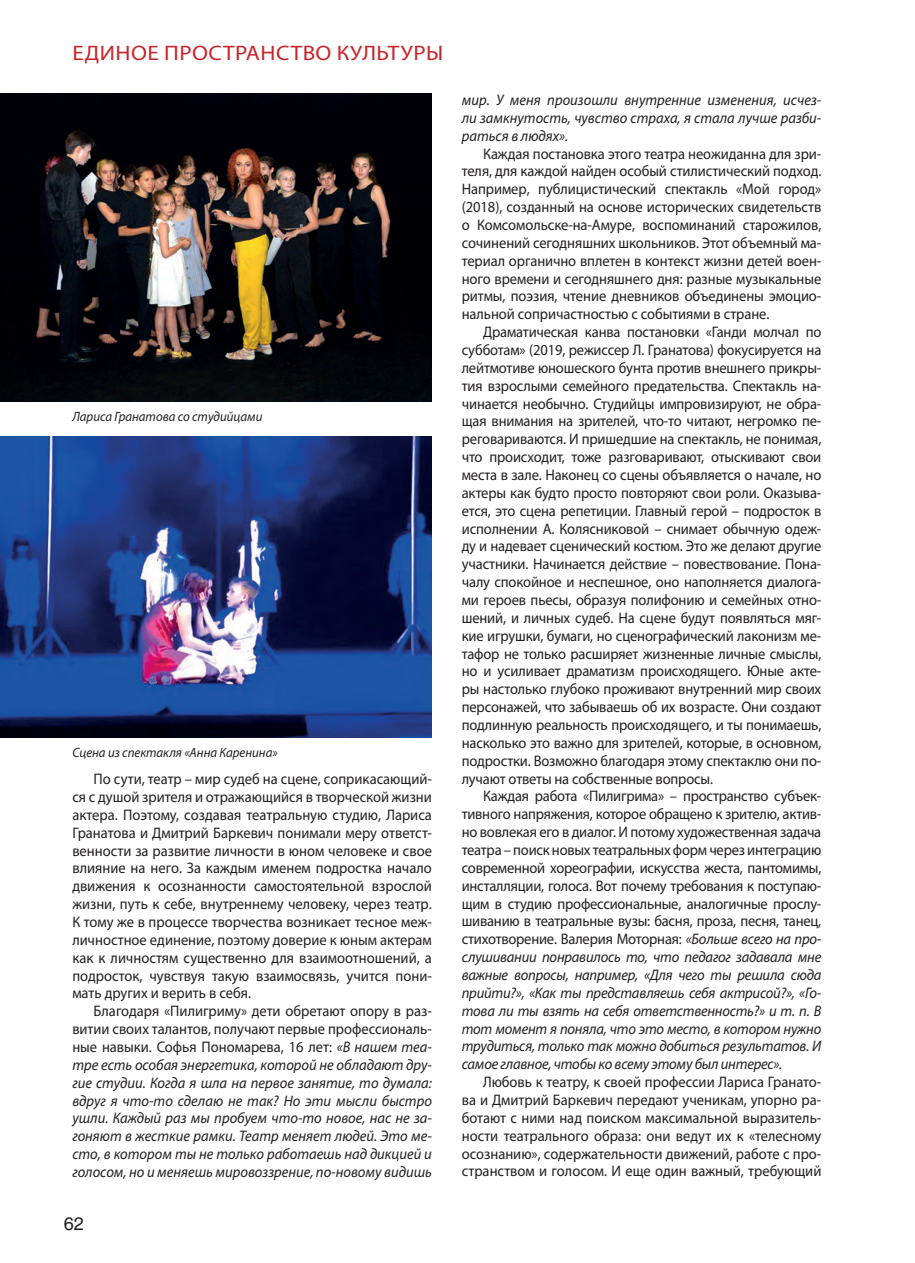
<style>
.page{position:relative;width:915px;height:1263px;background:#fff}
.page>*{position:absolute;margin:0;border:0;box-sizing:border-box;transform-origin:0 0}
.Рубрика_Культ{font:21px "Myriad Pro";letter-spacing:.02em;color:#c8242b;scale:1.1 1}
.t1{font:18px "Helios C";color:#231f20}
.Текст_рус{font:15.3px/17.9px "Myriad Pro";letter-spacing:-.005em;color:#231f20;text-align:justify;scale:.95 1}
.Текст_рус-2{font:italic 15.3px/17.9px "Myriad Pro";color:#231f20;text-align:justify;scale:.95 1}
.Подписи{font:italic 13.5px "Myriad Pro";color:#231f20;scale:.95 1}
.s1{font-style:normal}
.s2{font-style:italic}
</style>
<div class="page">
<img style="left:0;top:436px;width:432px;height:302px">
<img style="left:0;top:94px;width:432px;height:308px">
<p class="Рубрика_Культ" style="left:73px;top:40px;width:338px">ЕДИНОЕ ПРОСТРАНСТВО КУЛЬТУРЫ</p>
<p class="Подписи" style="left:72px;top:408px;width:201px">Лариса Гранатова со студийцами</p>
<p class="Подписи" style="left:72px;top:744px;width:217px">Сцена из спектакля «Анна Каренина»</p>
<p class="Текст_рус" style="left:72px;top:770px;width:380px;text-indent:21px">По сути, театр – мир судеб на сцене, соприкасающий&shy;ся с душой зрителя и отражающийся в творческой жизни актера. Поэтому, создавая театральную студию, Лариса Гранатова и Дмитрий Баркевич понимали меру ответст&shy;венности за развитие личности в юном человеке и свое влияние на него. За каждым именем подростка начало движения к осознанности самостоятельной взрослой жизни, путь к себе, внутреннему человеку, через театр.<br>К тому же в процессе творчества возникает тесное меж&shy;личностное единение, поэтому доверие к юным актерам как к личностям существенно для взаимоотношений, а подросток, чувствуя такую взаимосвязь, учится пони&shy;мать других и верить в себя.</p>
<p class="Текст_рус-2" style="left:72px;top:1002px;width:380px;text-indent:21px"><span class="s1">Благодаря «Пилигриму» дети обретают опору в раз&shy;витии своих талантов, получают первые профессиональ&shy;ные навыки. Софья Пономарева, 16 лет:</span> «В нашем теа&shy;тре есть особая энергетика, которой не обладают дру&shy;гие студии. Когда я шла на первое занятие, то думала: вдруг я что-то сделаю не так? Но эти мысли быстро ушли. Каждый раз мы пробуем что-то новое, нас не за&shy;гоняют в жесткие рамки. Театр меняет людей. Это ме&shy;сто, в котором ты не только работаешь над дикцией и голосом, но и меняешь мировоззрение, по-новому видишь</p>
<p class="t1" style="left:64px;top:1213px;width:22px">62</p>
<p class="Текст_рус-2" style="left:461px;top:91px;width:380px">мир. У меня произошли внутренние изменения, исчез&shy;ли замкнутость, чувство страха, я стала лучше разби&shy;раться в людях».</p>
<p class="Текст_рус" style="left:461px;top:144px;width:380px;text-indent:21px">Каждая постановка этого театра неожиданна для зри&shy;теля, для каждой найден особый стилистический подход.<br>Например, публицистический спектакль «Мой город» (2018), созданный на основе исторических свидетельств о Комсомольске-на-Амуре, воспоминаний старожилов, сочинений сегодняшних школьников. Этот объемный ма&shy;териал органично вплетен в контекст жизни детей воен&shy;ного времени и сегодняшнего дня: разные музыкальные ритмы, поэзия, чтение дневников объединены эмоцио&shy;нальной сопричастностью с событиями в стране.</p>
<p class="Текст_рус" style="left:461px;top:323px;width:380px;text-indent:21px">Драматическая канва постановки «Ганди молчал по субботам» (2019, режиссер Л. Гранатова) фокусируется на лейтмотиве юношеского бунта против внешнего прикры&shy;тия взрослыми семейного предательства. Спектакль на&shy;чинается необычно. Студийцы импровизируют, не обра&shy;щая внимания на зрителей, что-то читают, негромко пе&shy;реговариваются. И пришедшие на спектакль, не понимая, что происходит, тоже разговаривают, отыскивают свои места в зале. Наконец со сцены объявляется о начале, но актеры как будто просто повторяют свои роли. Оказыва&shy;ется, это сцена репетиции. Главный герой – подросток в исполнении А. Колясниковой – снимает обычную одеж&shy;ду и надевает сценический костюм. Это же делают другие участники. Начинается действие – повествование. Пона&shy;чалу спокойное и неспешное, оно наполняется диалога&shy;ми героев пьесы, образуя полифонию и семейных отно&shy;шений, и личных судеб. На сцене будут появляться мяг&shy;кие игрушки, бумаги, но сценографический лаконизм ме&shy;тафор не только расширяет жизненные личные смыслы, но и усиливает драматизм происходящего. Юные акте&shy;ры настолько глубоко проживают внутренний мир своих персонажей, что забываешь об их возрасте. Они создают подлинную реальность происходящего, и ты понимаешь, насколько это важно для зрителей, которые, в основном, подростки. Возможно благодаря этому спектаклю они по&shy;лучают ответы на собственные вопросы.</p>
<p class="Текст_рус" style="left:461px;top:787px;width:380px;text-indent:21px">Каждая работа «Пилигрима» – пространство субъек&shy;тивного напряжения, которое обращено к зрителю, актив&shy;но вовлекая его в диалог. И потому художественная задача театра – поиск новых театральных форм через интеграцию современной хореографии, искусства жеста, пантомимы, инсталляции, голоса. Вот почему требования к поступаю&shy;щим в студию профессиональные, аналогичные прослу&shy;шиванию в театральные вузы: басня, проза, песня, танец, стихотворение. Валерия Моторная: <span class="s2">«Больше всего на про&shy;слушивании понравилось то, что педагог задавала мне важные вопросы, например, «Для чего ты решила сюда прийти?», «Как ты представляешь себя актрисой?», «Го&shy;това ли ты взять на себя ответственность?» и т. п. В тот момент я поняла, что это место, в котором нужно трудиться, только так можно добиться результатов. И самое главное, чтобы ко всему этому был интерес».</span></p>
<p class="Текст_рус" style="left:461px;top:1073px;width:380px;text-indent:21px">Любовь к театру, к своей профессии Лариса Гранато&shy;ва и Дмитрий Баркевич передают ученикам, упорно ра&shy;ботают с ними над поиском максимальной выразитель&shy;ности театрального образа: они ведут их к «телесному осознанию», содержательности движений, работе с про&shy;странством и голосом. И еще один важный, требующий</p>
</div>
